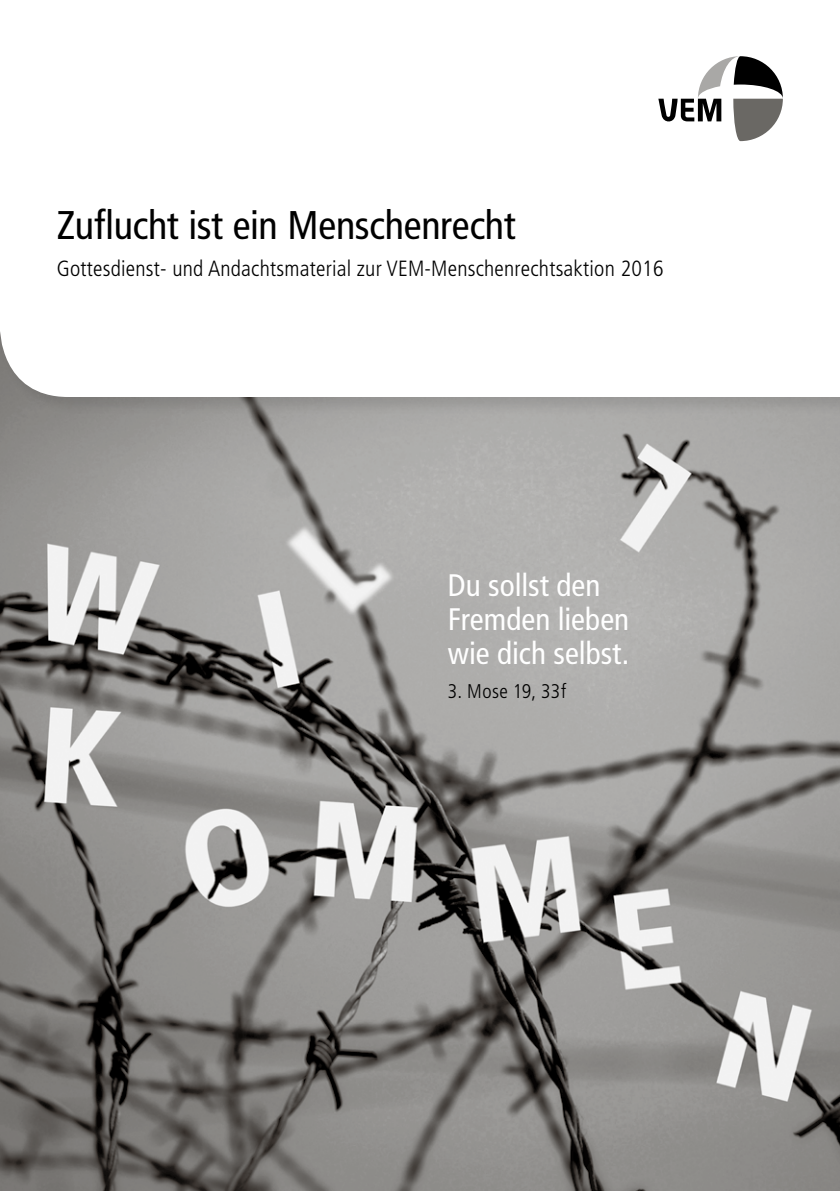
<style>
.page{position:relative;width:840px;height:1191px;background:#fff}
.page>*{position:absolute;margin:0;border:0;box-sizing:border-box;transform-origin:0 0}
.t1{font:condensed 40px "Frutiger LT Pro";letter-spacing:-.01em;color:#000}
.t2{font:condensed 31.2px/34px "Frutiger LT Pro";color:#fff}
.t3{font:300 condensed 22px "Frutiger LT Pro";letter-spacing:.01em;color:#000}
.t4{font:300 condensed 19.8px "Frutiger LT Pro";letter-spacing:.025em;color:#000}
</style>
<div class="page">
<img style="left:0;top:416px;width:839px;height:775px">
<div style="left:0;top:0;width:839px;height:416px;background:#000;opacity:.1"></div>
<svg style="left:0;top:0;width:839px;height:397px"></svg>
<svg style="left:658px;top:56px;width:124px;height:85px"></svg>
<h1 class="t1" style="left:57px;top:202px;width:460px">Zuflucht ist ein Menschenrecht</h1>
<p class="t3" style="left:57px;top:256px;width:608px">Gottesdienst- und Andachtsmaterial zur VEM-Menschenrechtsaktion 2016</p>
<h2 class="t2" style="left:447px;top:568px;width:183px">Du sollst den<br>Fremden lieben wie dich selbst.</h2>
<p class="t4" style="left:447px;top:680px;width:120px">3. Mose 19, 33f</p>
</div>
